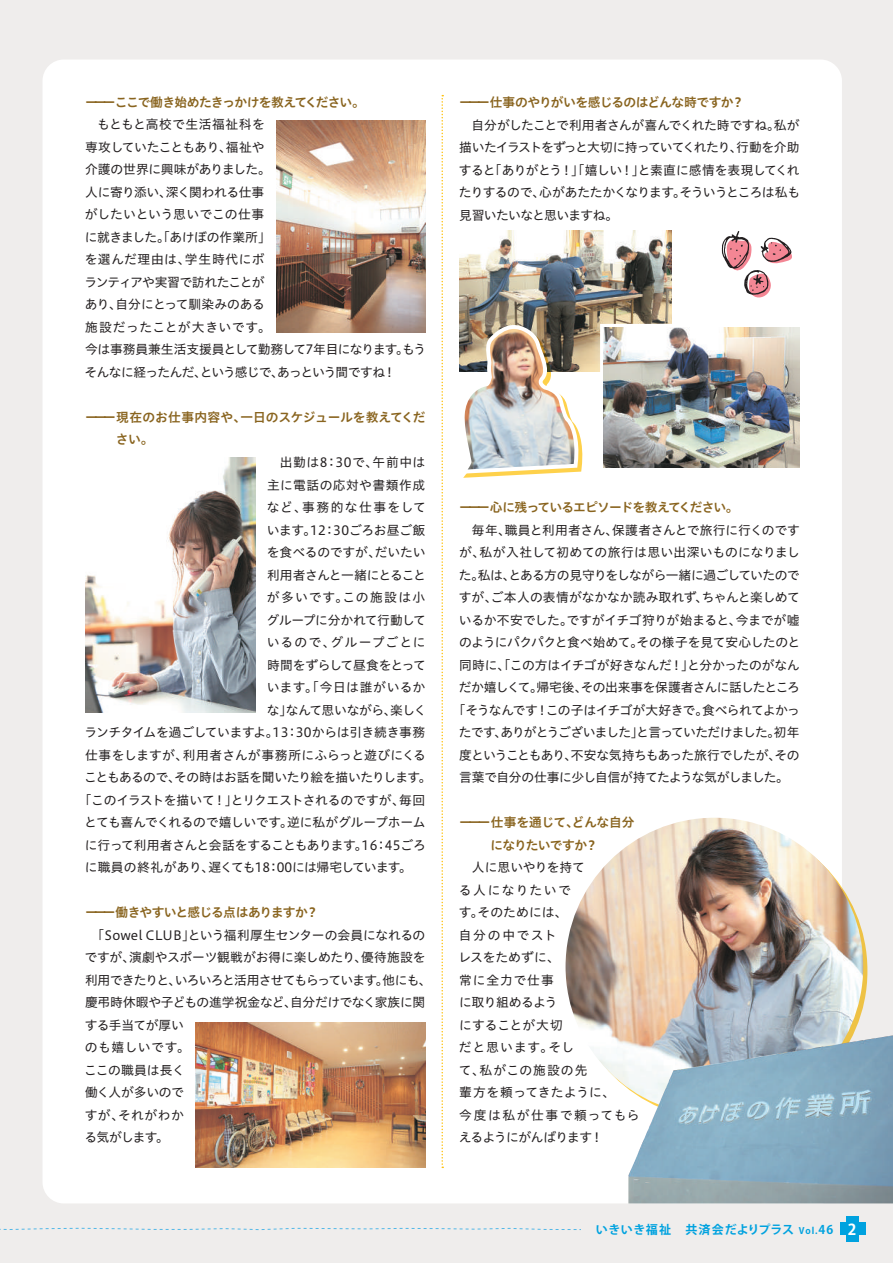
<style>
.page{position:relative;width:893px;height:1263px;background:#efedec}
.page>*{position:absolute;margin:0;border:0;box-sizing:border-box;transform-origin:0 0}
.t1{font:12.75px/22.5px "Hiragino UD Sans Std N W4";letter-spacing:-.02em;color:#231f20}
.t2{font:12.75px/22.5px "Hiragino UD Sans Std N W4";letter-spacing:.03em;color:#231f20}
.t3{font:12.75px/22.5px "Hiragino UD Sans Std N W6";letter-spacing:-.05em;color:#89641f;text-align:center}
.t4{font:12.75px "Hiragino UD Sans Std N W4";letter-spacing:-.04em;color:#231f20}
.t5{font:12.75px "Hiragino UD Sans Std N W4";letter-spacing:-.06em;color:#231f20}
.t6{font:12.75px/22.5px "Hiragino UD Sans Std N W6";letter-spacing:-.005em;color:#89641f}
.t7{font:12.75px "Hiragino UD Sans Std N W4";letter-spacing:-.045em;color:#231f20}
.t8{font:12.75px "Hiragino UD Sans Std N W4";letter-spacing:.015em;color:#231f20}
.t9{font:12.75px "Hiragino UD Sans Std N W4";letter-spacing:.02em;color:#231f20}
.t10{font:12.75px "Hiragino UD Sans Std N W6";letter-spacing:-.07em;color:#89641f}
.t11{font:12.75px "Hiragino UD Sans Std N W4";letter-spacing:.05em;color:#231f20}
.t12{font:12.75px "Hiragino UD Sans Std N W4";letter-spacing:-.05em;color:#231f20}
.t13{font:12.75px "Hiragino UD Sans Std N W4";letter-spacing:.025em;color:#231f20}
.t14{font:12.75px "Hiragino UD Sans Std N W4";letter-spacing:.035em;color:#231f20}
.t15{font:12.75px "Hiragino UD Sans Std N W4";letter-spacing:.11em;color:#231f20}
.t16{font:12.75px "Hiragino UD Sans Std N W4";letter-spacing:.1em;color:#231f20}
.t17{font:12.75px "Hiragino UD Sans Std N W4";letter-spacing:.085em;color:#231f20}
.t18{font:700 12px "Koz Go Pro";letter-spacing:.045em;color:#00a2df}
.s1{font-size:9px}
.s2{font-size:15px;color:#fff}
</style>
<div class="page">
<div style="left:43px;top:60px;width:799px;height:1143px;background:#fff;border-radius:21px"></div>
<svg style="left:0;top:1227px;width:581px;height:3px"></svg>
<div style="left:840px;top:1222px;width:25px;height:13px;background:#00a2df"></div>
<div style="left:846px;top:1216px;width:13px;height:26px;background:#00a2df"></div>
<svg style="left:441px;top:95px;width:2px;height:1073px"></svg>
<img style="left:196px;top:1023px;width:229px;height:144px">
<img style="left:85px;top:457px;width:170px;height:255px">
<img style="left:276px;top:120px;width:149px;height:213px">
<svg style="left:570px;top:822px;width:297px;height:267px"></svg>
<img style="left:566px;top:818px;width:297px;height:297px;border-radius:149px">
<img style="left:628px;top:1033px;width:265px;height:170px">
<img style="left:459px;top:231px;width:213px;height:140px">
<div style="left:600px;top:324px;width:203px;height:148px;border:8px solid #fff"></div>
<img style="left:604px;top:328px;width:195px;height:140px">
<svg style="left:459px;top:325px;width:123px;height:153px"></svg>
<img style="left:464px;top:329px;width:113px;height:140px">
<svg style="left:722px;top:231px;width:70px;height:67px"></svg>
<p class="t3" style="left:85px;top:90px;width:281px">ーーーここで働き始めたきっかけを教えてください。</p>
<p class="t1" style="left:84px;top:113px;width:343px;text-indent:13px">もともと高校で生活福祉科を<br>専攻していたこともあり、福祉や<br>介護の世界に興味がありました。<br>人に寄り添い、深く関われる仕事<br>がしたいという思いでこの仕事<br>に就きました。「あけぼの作業所」<br>を選んだ理由は、学生時代にボ<br>ランティアや実習で訪れたことが<br>あり、自分にとって馴染みのある<br>施設だったことが大きいです。<br>今は事務員兼生活支援員として勤務して7年目になります。もうそんなに経ったんだ、という感じで、あっという間ですね！</p>
<p class="t6" style="left:116px;top:405px;width:311px;text-indent:-31px">ーーー現在のお仕事内容や、一日のスケジュールを教えてください。</p>
<p class="t11" style="left:280px;top:452px;width:147px">出勤は8：30で、午前中は</p>
<p class="t14" style="left:267px;top:475px;width:160px">主に電話の応対や書類作成</p>
<p class="t15" style="left:267px;top:497px;width:160px">など、事務的な仕事をして</p>
<p class="t1" style="left:267px;top:518px;width:160px">います。12：30ごろお昼ご飯</p>
<p class="t1" style="left:267px;top:540px;width:160px">を食べるのですが、だいたい</p>
<p class="t12" style="left:267px;top:565px;width:160px">利用者さんと一緒にとること</p>
<p class="t16" style="left:267px;top:587px;width:160px">が多いです。この施設は小</p>
<p class="t1" style="left:267px;top:608px;width:161px">グループに分かれて行動して</p>
<p class="t17" style="left:267px;top:632px;width:160px">いるので、グループごとに</p>
<p class="t1" style="left:267px;top:653px;width:160px">時間をずらして昼食をとって</p>
<p class="t13" style="left:267px;top:678px;width:160px">います。「今日は誰がいるか</p>
<p class="t4" style="left:267px;top:700px;width:161px">な」なんて思いながら、楽しく</p>
<p class="t1" style="left:84px;top:720px;width:342px">ランチタイムを過ごしていますよ。13：30からは引き続き事務</p>
<p class="t8" style="left:85px;top:745px;width:342px">仕事をしますが、利用者さんが事務所にふらっと遊びにくる</p>
<p class="t1" style="left:84px;top:765px;width:349px">こともあるので、その時はお話を聞いたり絵を描いたりします。</p>
<p class="t1" style="left:79px;top:788px;width:348px">「このイラストを描いて！」とリクエストされるのですが、毎回</p>
<p class="t1" style="left:84px;top:810px;width:343px">とても喜んでくれるので嬉しいです。逆に私がグループホーム</p>
<p class="t1" style="left:85px;top:833px;width:342px">に行って利用者さんと会話をすることもあります。16：45ごろ</p>
<p class="t1" style="left:85px;top:855px;width:329px">に職員の終礼があり、遅くても18：00には帰宅しています。</p>
<p class="t3" style="left:85px;top:900px;width:235px">ーーー働きやすいと感じる点はありますか？</p>
<p class="t1" style="left:84px;top:923px;width:349px;text-indent:7px">「Sowel CLUB」という福利厚生センターの会員になれるのですが、演劇やスポーツ観戦がお得に楽しめたり、優待施設を利用できたりと、いろいろと活用させてもらっています。他にも、慶弔時休暇や子どもの進学祝金など、自分だけでなく家族に関する手当てが厚い<br>のも嬉しいです。<br>ここの職員は長く<br>働く人が多いので<br>すが、それがわか<br>る気がします。</p>
<p class="t3" style="left:459px;top:90px;width:287px">ーーー仕事のやりがいを感じるのはどんな時ですか？</p>
<p class="t1" style="left:459px;top:113px;width:343px;text-align:justify;text-indent:13px">自分がしたことで利用者さんが喜んでくれた時ですね。私が描いたイラストをずっと大切に持っていてくれたり、行動を介助すると「ありがとう！」「嬉しい！」と素直に感情を表現してくれたりするので、心があたたかくなります。そういうところは私も見習いたいなと思いますね。</p>
<p class="t10" style="left:459px;top:498px;width:281px">ーーー心に残っているエピソードを教えてください。</p>
<p class="t1" style="left:472px;top:518px;width:329px">毎年、職員と利用者さん、保護者さんとで旅行に行くのです</p>
<p class="t9" style="left:459px;top:543px;width:342px">が、私が入社して初めての旅行は思い出深いものになりまし</p>
<p class="t7" style="left:459px;top:565px;width:342px">た。私は、とある方の見守りをしながら一緒に過ごしていたので</p>
<p class="t1" style="left:459px;top:585px;width:343px">すが、ご本人の表情がなかなか読み取れず、ちゃんと楽しめて</p>
<p class="t1" style="left:459px;top:608px;width:342px">いるか不安でした。ですがイチゴ狩りが始まると、今までが嘘</p>
<p class="t1" style="left:459px;top:630px;width:343px">のようにパクパクと食べ始めて。その様子を見て安心したのと</p>
<p class="t1" style="left:459px;top:653px;width:342px">同時に、「この方はイチゴが好きなんだ！」と分かったのがなん</p>
<p class="t1" style="left:459px;top:675px;width:342px">だか嬉しくて。帰宅後、その出来事を保護者さんに話したところ</p>
<p class="t4" style="left:453px;top:700px;width:349px">「そうなんです！この子はイチゴが大好きで。食べられてよかっ</p>
<p class="t5" style="left:459px;top:723px;width:342px">たです、ありがとうございました」と言っていただけました。初年</p>
<p class="t5" style="left:459px;top:745px;width:342px">度ということもあり、不安な気持ちもあった旅行でしたが、その</p>
<p class="t4" style="left:459px;top:768px;width:331px">言葉で自分の仕事に少し自信が持てたような気がしました。</p>
<p class="t3" style="left:459px;top:810px;width:177px">ーーー仕事を通じて、どんな自分になりたいですか？</p>
<p class="t2" style="left:459px;top:855px;width:183px;text-indent:13px">人に思いやりを持て<br>る人になりたいで<br>す。そのためには、<br>自分の中でスト<br>レスをためずに、<br>常に全力で仕事<br>に取り組めるよう<br>にすることが大切<br>だと思います。そし<br>て、私がこの施設の先<br>輩方を頼ってきたように、<br>今度は私が仕事で頼ってもらえるようにがんばります！</p>
<p class="t18" style="left:596px;top:1221px;width:262px">いきいき福祉　共済会だよりプラス <span class="s1">Vol.</span>46 <span class="s2">2</span></p>
</div>
